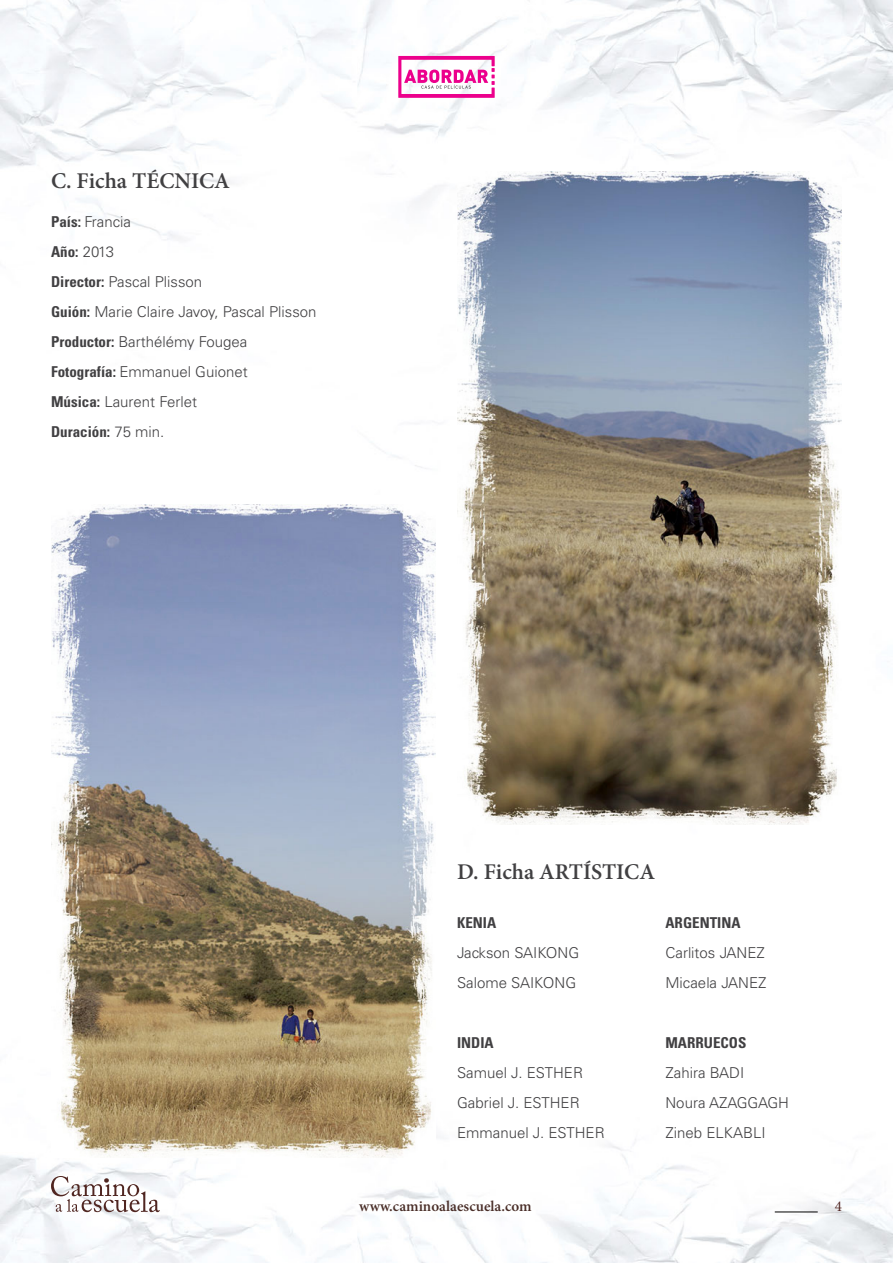
<style>
.page{position:relative;width:893px;height:1263px;background:#fff}
.page>*{position:absolute;margin:0;border:0;box-sizing:border-box;transform-origin:0 0}
.t1{font:600 22.5px "Minion Pro";color:#414042}
.t2{font:300 15px/30px "Univers LT Std";color:#414042}
.t3{font:700 condensed 15px "Univers LT Std";color:#414042}
.t4{font:600 15px "Minion Pro";letter-spacing:.005em;color:#492d27}
.t5{font:15px "Minion Pro";color:#502521}
.s1{font-weight:700;font-stretch:condensed}
</style>
<div class="page">
<img style="left:0;top:0;width:893px;height:1263px">
<svg style="left:398px;top:56px;width:97px;height:42px"></svg>
<hr style="left:775px;top:1212px;width:43px;height:1px;background:#000">
<svg style="left:51px;top:1176px;width:109px;height:36px"></svg>
<img style="left:457px;top:171px;width:385px;height:654px">
<img style="left:51px;top:504px;width:384px;height:654px">
<h1 class="t1" style="left:51px;top:165px;width:180px">C. Ficha TÉCNICA</h1>
<p class="t2" style="left:51px;top:207px;width:267px"><span class="s1">País:</span> Francia<br><span class="s1">Año:</span> 2013<br><span class="s1">Director:</span> Pascal Plisson<br><span class="s1">Guión:</span> Marie Claire Javoy, Pascal Plisson<br><span class="s1">Productor:</span> Barthélémy Fougea<br><span class="s1">Fotografía:</span> Emmanuel Guionet<br><span class="s1">Música:</span> Laurent Ferlet<br><span class="s1">Duración:</span> 75 min.</p>
<h1 class="t1" style="left:457px;top:856px;width:199px">D. Ficha ARTÍSTICA</h1>
<p class="t3" style="left:457px;top:914px;width:41px">KENIA</p>
<p class="t2" style="left:457px;top:938px;width:124px">Jackson SAIKONG<br>Salome SAIKONG</p>
<p class="t3" style="left:665px;top:914px;width:77px">ARGENTINA</p>
<p class="t2" style="left:665px;top:938px;width:103px">Carlitos JANEZ<br>Micaela JANEZ</p>
<p class="t3" style="left:457px;top:1034px;width:38px">INDIA</p>
<p class="t2" style="left:457px;top:1058px;width:149px">Samuel J. ESTHER<br>Gabriel J. ESTHER<br>Emmanuel J. ESTHER</p>
<p class="t3" style="left:665px;top:1034px;width:82px">MARRUECOS</p>
<p class="t2" style="left:665px;top:1058px;width:125px">Zahira BADI<br>Noura AZAGGAGH<br>Zineb ELKABLI</p>
<p class="t4" style="left:359px;top:1196px;width:174px">www.caminoalaescuela.com</p>
<p class="t5" style="left:835px;top:1196px;width:9px">4</p>
</div>
